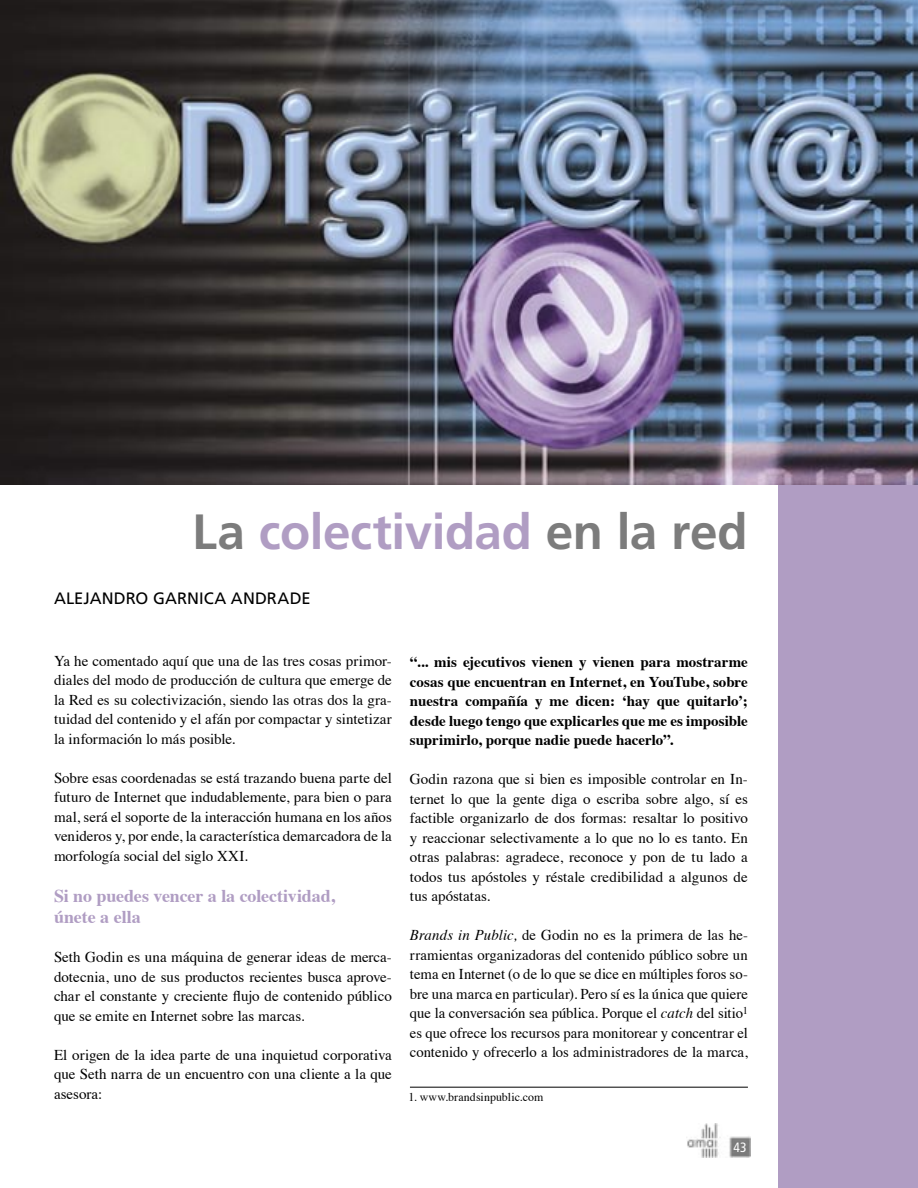
<style>
.page{position:relative;width:918px;height:1188px;background:#fff}
.page>*{position:absolute;margin:0;border:0;box-sizing:border-box;transform-origin:0 0}
.t1{font:700 49.5px "Frutiger";letter-spacing:-.01em;color:#b09dc3}
.t2{font:700 18px "Times";letter-spacing:-.01em;color:#b09dc3}
.t3{font:16.5px "Frutiger";letter-spacing:.005em;color:#000}
.t4{font:15px/19.5px "Times";color:#000;text-align:justify}
.t5{font:700 15px/19.5px "Times";color:#000;text-align:justify}
.t6{font:condensed 13.5px "Frutiger";color:#fff}
.t7{font:12px "Times";letter-spacing:.005em;color:#000}
.s1{color:#7c7c7c}
.s2{font-style:italic}
</style>
<div class="page">
<img style="left:686px;top:1124px;width:64px;height:33px">
<div style="left:779px;top:436px;width:139px;height:752px;background:#b09dc3"></div>
<img style="left:0;top:0;width:918px;height:485px">
<hr style="left:410px;top:1087px;width:338px;height:1px;background:#000">
<p class="t1" style="left:192px;top:503px;width:557px"><span class="s1">La</span> colectividad <span class="s1">en la red</span></p>
<p class="t3" style="left:54px;top:588px;width:258px">ALEJANDRO GARNICA ANDRADE</p>
<p class="t4" style="left:54px;top:650px;width:339px">Ya he comentado aquí que una de las tres cosas primor&shy;diales del modo de producción de cultura que emerge de la Red es su colectivización, siendo las otras dos la gra&shy;tuidad del contenido y el afán por compactar y sintetizar la información lo más posible.</p>
<p class="t4" style="left:54px;top:767px;width:339px">Sobre esas coordenadas se está trazando buena parte del futuro de Internet que indudablemente, para bien o para mal, será el soporte de la interacción humana en los años venideros y, por ende, la característica demarcadora de la morfología social del siglo XXI.</p>
<p class="t2" style="left:54px;top:878px;width:282px">Si no puedes vencer a la colectividad,</p>
<p class="t2" style="left:54px;top:900px;width:88px">únete a ella</p>
<p class="t4" style="left:54px;top:946px;width:339px">Seth Godin es una máquina de generar ideas de merca&shy;dotecnia, uno de sus productos recientes busca aprove&shy;char el constante y creciente flujo de contenido público que se emite en Internet sobre las marcas.</p>
<p class="t4" style="left:54px;top:1044px;width:339px">El origen de la idea parte de una inquietud corporativa que Seth narra de un encuentro con una cliente a la que asesora:</p>
<p class="t5" style="left:410px;top:651px;width:339px">“... mis ejecutivos vienen y vienen para mostrarme cosas que encuentran en Internet, en YouTube, sobre nuestra compañía y me dicen: ‘hay que quitarlo’; desde luego tengo que explicarles que me es imposible suprimirlo, porque nadie puede hacerlo”.</p>
<p class="t4" style="left:410px;top:768px;width:339px">Godin razona que si bien es imposible controlar en In&shy;ternet lo que la gente diga o escriba sobre algo, sí es factible organizarlo de dos formas: resaltar lo positivo y reaccionar selectivamente a lo que no lo es tanto. En otras palabras: agradece, reconoce y pon de tu lado a todos tus apóstoles y réstale credibilidad a algunos de tus apóstatas.</p>
<p class="t4" style="left:410px;top:924px;width:339px"><span class="s2">Brands in Public,</span> de Godin no es la primera de las he&shy;rramientas organizadoras del contenido público sobre un tema en Internet (o de lo que se dice en múltiples foros so&shy;bre una marca en particular). Pero sí es la única que quiere que la conversación sea pública. Porque el <span class="s2">catch</span> del sitio<sup>1 </sup>es que ofrece los recursos para monitorear y concentrar el contenido y ofrecerlo a los administradores de la marca,</p>
<p class="t7" style="left:409px;top:1085px;width:136px">1. www.brandsinpublic.com</p>
<p class="t6" style="left:734px;top:1140px;width:15px">43</p>
</div>
